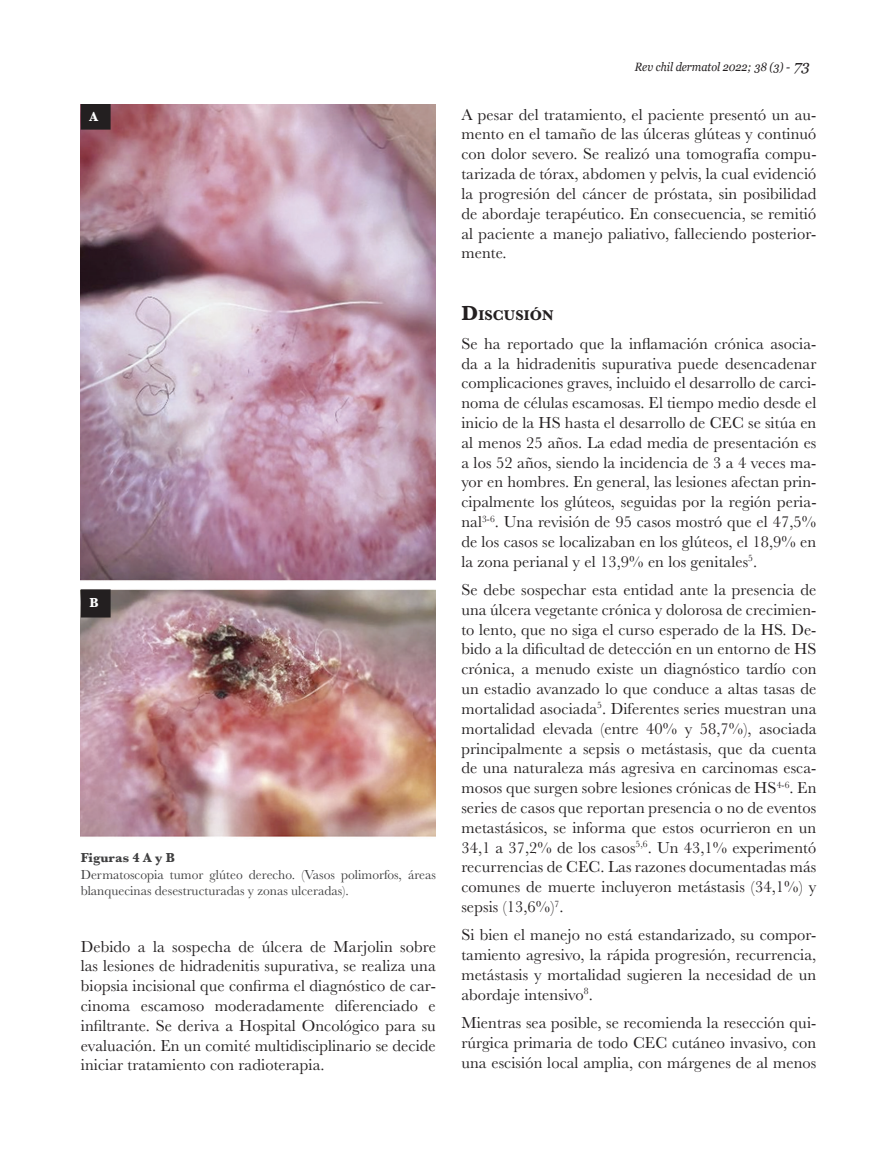
<style>
.page{position:relative;width:893px;height:1149px;background:#fff}
.page>*{position:absolute;margin:0;border:0;box-sizing:border-box;transform-origin:0 0}
.t1{font:16.5px/19.8px "Baskerville";letter-spacing:.005em;color:#231f20;text-align:justify}
.t2{font:700 14.7px "Baskerville";letter-spacing:.005em;color:#231f20}
.t3{font:13.5px/16.2px "Baskerville";color:#3e3e3f}
.t4{font:700 13.5px "Baskerville";color:#3e3e3f}
.t5{font:700 13.5px "Baskerville";color:#fff}
.t6{font:italic 12px "Georgia";color:#231f20;scale:.9 1}
.s1{font-size:15px}
.s2{font-size:21px}
</style>
<div class="page">
<img style="left:81px;top:104px;width:355px;height:733px">
<div style="left:81px;top:105px;width:29px;height:24px;background:#231f20"></div>
<div style="left:81px;top:104px;width:30px;height:25px;border:1px solid #231f20"></div>
<div style="left:81px;top:590px;width:29px;height:26px;background:#231f20"></div>
<div style="left:81px;top:589px;width:30px;height:28px;border:1px solid #231f20"></div>
<p class="t5" style="left:90px;top:107px;width:10px">A</p>
<p class="t5" style="left:90px;top:592px;width:11px">B</p>
<p class="t4" style="left:81px;top:848px;width:96px">Figuras 4 A y B</p>
<p class="t3" style="left:81px;top:866px;width:357px">Dermatoscopia tumor glúteo derecho. (Vasos polimorfos, áreas blanquecinas desestructuradas y zonas ulceradas).</p>
<p class="t1" style="left:81px;top:936px;width:357px">Debido a la sospecha de úlcera de Marjolin sobre las lesiones de hidradenitis supurativa, se realiza una biopsia incisional que confirma el diagnóstico de car&shy;cinoma escamoso moderadamente diferenciado e infiltrante. Se deriva a Hospital Oncológico para su evaluación. En un comité multidisciplinario se decide iniciar tratamiento con radioterapia.</p>
<p class="t6" style="left:635px;top:58px;width:196px">Rev chil dermatol 2022; 38 (3) - <span class="s1">73</span></p>
<p class="t1" style="left:461px;top:105px;width:357px">A pesar del tratamiento, el paciente presentó un au&shy;mento en el tamaño de las úlceras glúteas y continuó con dolor severo. Se realizó una tomografía compu&shy;tarizada de tórax, abdomen y pelvis, la cual evidenció la progresión del cáncer de próstata, sin posibilidad de abordaje terapéutico. En consecuencia, se remitió al paciente a manejo paliativo, falleciendo posterior&shy;mente.</p>
<p class="t2" style="left:461px;top:305px;width:94px"><span class="s2">D</span>ISCUSIÓN</p>
<p class="t1" style="left:461px;top:333px;width:357px">Se ha reportado que la inflamación crónica asocia&shy;da a la hidradenitis supurativa puede desencadenar complicaciones graves, incluido el desarrollo de carci&shy;noma de células escamosas. El tiempo medio desde el inicio de la HS hasta el desarrollo de CEC se sitúa en al menos 25 años. La edad media de presentación es a los 52 años, siendo la incidencia de 3 a 4 veces ma&shy;yor en hombres. En general, las lesiones afectan prin&shy;cipalmente los glúteos, seguidas por la región peria&shy;nal<sup>3-6</sup>. Una revisión de 95 casos mostró que el 47,5% de los casos se localizaban en los glúteos, el 18,9% en la zona perianal y el 13,9% en los genitales<sup>5</sup>.</p>
<p class="t1" style="left:461px;top:580px;width:357px">Se debe sospechar esta entidad ante la presencia de una úlcera vegetante crónica y dolorosa de crecimien&shy;to lento, que no siga el curso esperado de la HS. De&shy;bido a la dificultad de detección en un entorno de HS crónica, a menudo existe un diagnóstico tardío con un estadio avanzado lo que conduce a altas tasas de mortalidad asociada<sup>5</sup>. Diferentes series muestran una mortalidad elevada (entre 40% y 58,7%), asociada principalmente a sepsis o metástasis, que da cuenta de una naturaleza más agresiva en carcinomas esca&shy;mosos que surgen sobre lesiones crónicas de HS<sup>4-6</sup>. En series de casos que reportan presencia o no de eventos metastásicos, se informa que estos ocurrieron en un 34,1 a 37,2% de los casos<sup>5,6</sup>. Un 43,1% experimentó recurrencias de CEC. Las razones documentadas más comunes de muerte incluyeron metástasis (34,1%) y sepsis (13,6%)<sup>7</sup>.</p>
<p class="t1" style="left:461px;top:925px;width:357px">Si bien el manejo no está estandarizado, su compor&shy;tamiento agresivo, la rápida progresión, recurrencia, metástasis y mortalidad sugieren la necesidad de un abordaje intensivo<sup>8</sup>.</p>
<p class="t1" style="left:461px;top:1012px;width:357px">Mientras sea posible, se recomienda la resección qui&shy;rúrgica primaria de todo CEC cutáneo invasivo, con una escisión local amplia, con márgenes de al menos</p>
</div>
